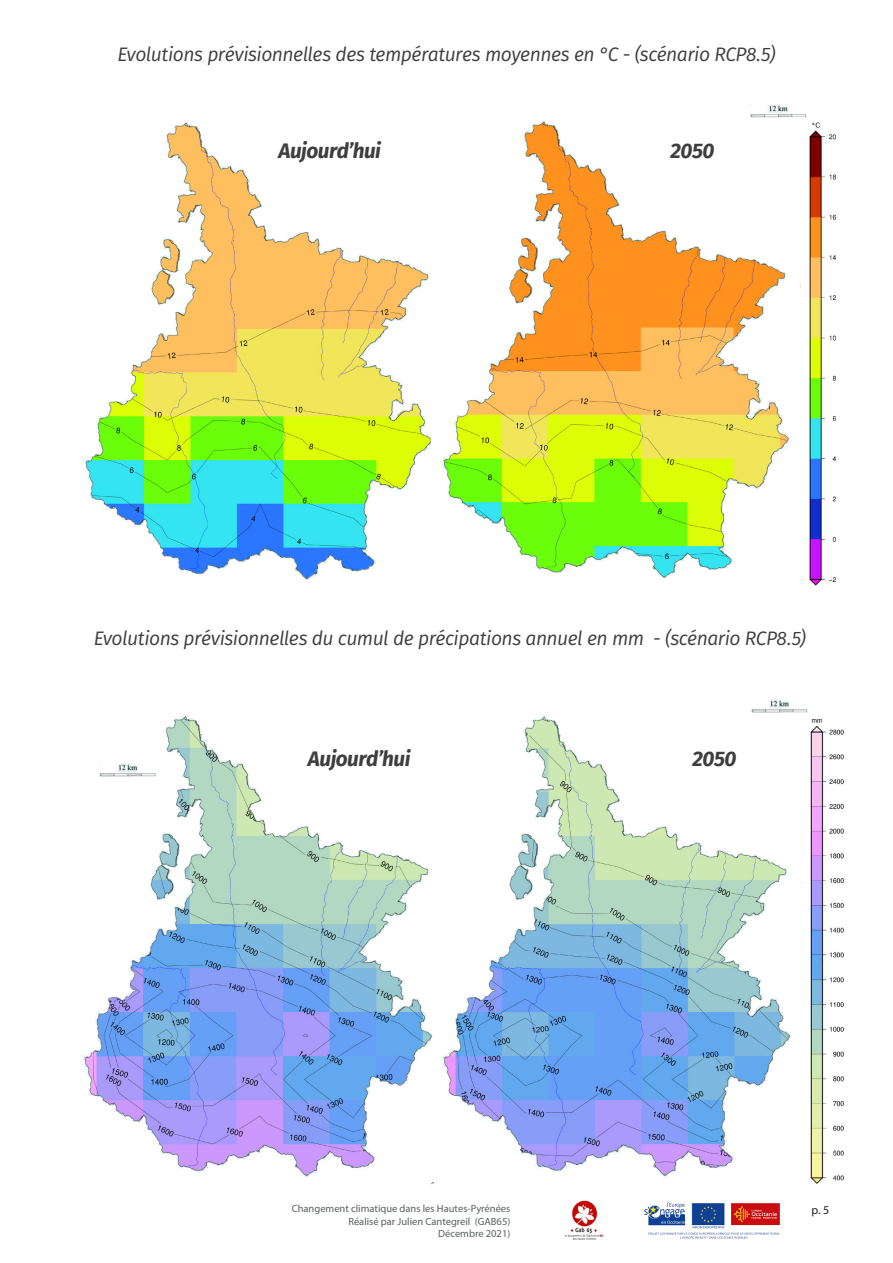
<style>
.page{position:relative;width:893px;height:1263px;background:#fff}
.page>*{position:absolute;margin:0;border:0;box-sizing:border-box;transform-origin:0 0}
.Body_Text{font:italic 700 21px "Fira Sans";letter-spacing:-.025em;color:#3e3e3f}
.Body_Text-2{font:italic 19.5px "Fira Sans";letter-spacing:-.03em;color:#3e3e3f}
.t1{font:12px "Myriad Pro";color:#231f20}
.t2{font:10.5px/12.6px "Myriad Pro";color:#5a5e61;text-align:right}
</style>
<div class="page">
<img style="left:443px;top:699px;width:401px;height:485px">
<img style="left:85px;top:122px;width:346px;height:458px">
<img style="left:443px;top:104px;width:393px;height:482px">
<img style="left:84px;top:716px;width:350px;height:469px">
<img style="left:564px;top:1201px;width:40px;height:39px">
<img style="left:645px;top:1203px;width:135px;height:36px">
<p class="Body_Text-2" style="left:117px;top:40px;width:660px">Evolutions prévisionnelles des températures moyennes en °C - (scénario RCP8.5)</p>
<p class="Body_Text" style="left:278px;top:133px;width:104px">Aujourd’hui</p>
<p class="Body_Text" style="left:671px;top:133px;width:45px">2050</p>
<p class="Body_Text-2" style="left:94px;top:623px;width:714px">Evolutions prévisionnelles du cumul de précipations annuel en mm - (scénario RCP8.5)</p>
<p class="Body_Text" style="left:308px;top:741px;width:104px">Aujourd’hui</p>
<p class="Body_Text" style="left:692px;top:741px;width:45px">2050</p>
<p class="t2" style="left:292px;top:1202px;width:220px">Changement climatique dans les Hautes-Pyrénées<br>Réalisé par Julien Cantegreil (GAB65)<br>Décembre 2021)</p>
<p class="t1" style="left:811px;top:1202px;width:19px">p. 5</p>
</div>
